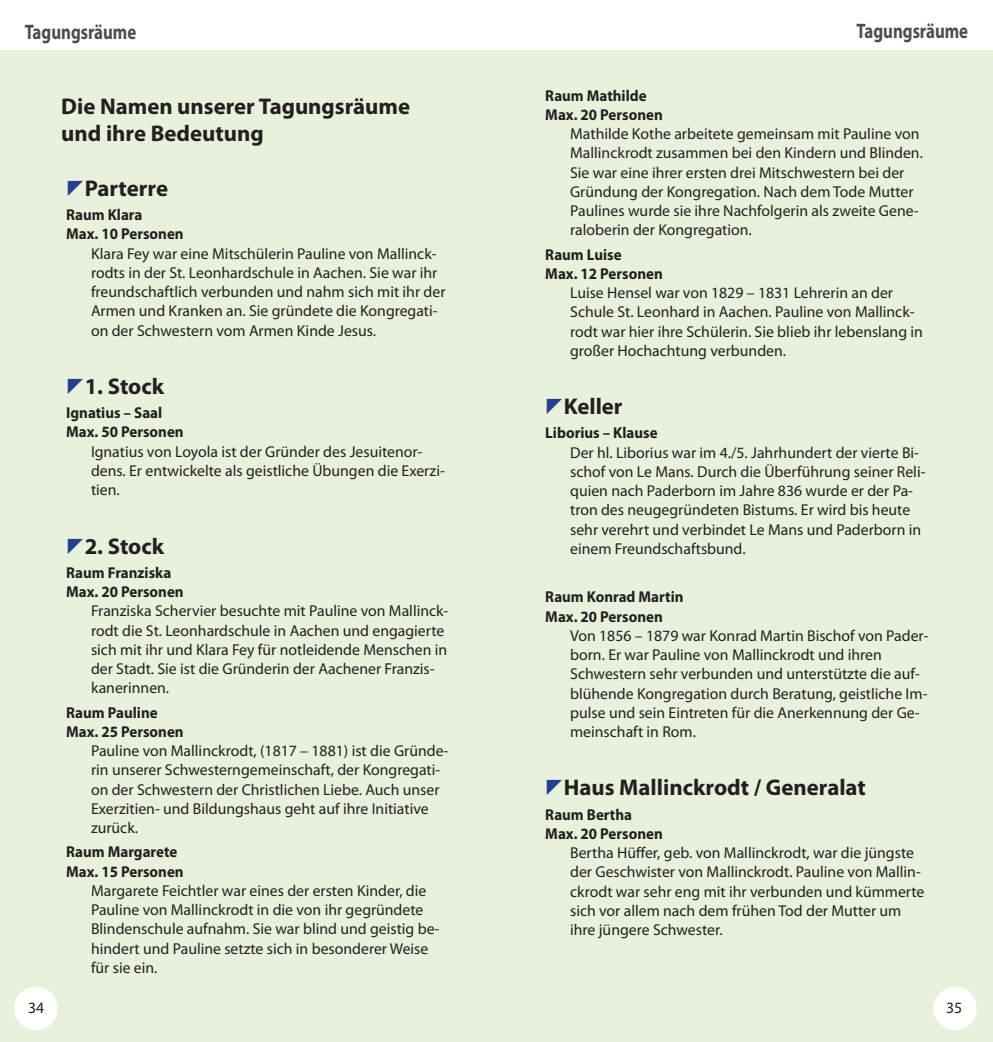
<style>
.page{position:relative;width:993px;height:1042px;background:#fff}
.page>*{position:absolute;margin:0;border:0;box-sizing:border-box;transform-origin:0 0}
.t1{font:700 22.75px/27.3px "Myriad Pro";color:#231f20}
.t2{font:700 21px "Myriad Pro";color:#4f4c4c;scale:.8 1}
.t3{font:15.75px/19.2px "Myriad Pro";color:#231f20}
.t4{font:700 15.75px/19.2px "Myriad Pro";color:#231f20;scale:.95 1}
</style>
<div class="page">
<div style="left:0;top:51px;width:496px;height:991px;background:#e8f1dc"></div>
<div style="left:496px;top:51px;width:496px;height:991px;background:#e8f1dc"></div>
<div style="left:933px;top:987px;width:43px;height:43px;background:#fff;border-radius:50%"></div>
<div style="left:14px;top:987px;width:44px;height:43px;background:#fff;border-radius:50%"></div>
<h2 class="t2" style="left:25px;top:24px;width:141px">Tagungsräume</h2>
<h2 class="t2" style="left:856px;top:23px;width:141px">Tagungsräume</h2>
<h1 class="t1" style="left:61px;top:94px;width:350px">Die Namen unserer Tagungsräume und ihre Bedeutung</h1>
<h1 class="t1" style="left:85px;top:176px;width:85px">Parterre</h1>
<p class="t4" style="left:66px;top:206px;width:125px">Raum Klara<br>Max. 10 Personen</p>
<p class="t3" style="left:91px;top:245px;width:356px">Klara Fey war eine Mitschülerin Pauline von Mallinck&shy;rodts in der St. Leonhardschule in Aachen. Sie war ihr freundschaftlich verbunden und nahm sich mit ihr der Armen und Kranken an. Sie gründete die Kongregati&shy;on der Schwestern vom Armen Kinde Jesus.</p>
<h1 class="t1" style="left:85px;top:375px;width:81px">1. Stock</h1>
<p class="t4" style="left:66px;top:405px;width:125px">Ignatius – Saal<br>Max. 50 Personen</p>
<p class="t3" style="left:91px;top:443px;width:355px">Ignatius von Loyola ist der Gründer des Jesuitenor&shy;dens. Er entwickelte als geistliche Übungen die Exerzi&shy;tien.</p>
<h1 class="t1" style="left:85px;top:534px;width:81px">2. Stock</h1>
<p class="t4" style="left:66px;top:564px;width:125px">Raum Franziska<br>Max. 20 Personen</p>
<p class="t3" style="left:91px;top:603px;width:359px">Franziska Schervier besuchte mit Pauline von Mallinck&shy;rodt die St. Leonhardschule in Aachen und engagierte sich mit ihr und Klara Fey für notleidende Menschen in der Stadt. Sie ist die Gründerin der Aachener Franzis&shy;kanerinnen.</p>
<p class="t4" style="left:66px;top:704px;width:125px">Raum Pauline<br>Max. 25 Personen</p>
<p class="t3" style="left:91px;top:742px;width:359px">Pauline von Mallinckrodt, (1817 – 1881) ist die Gründe&shy;rin unserer Schwesterngemeinschaft, der Kongregati&shy;on der Schwestern der Christlichen Liebe. Auch unser Exerzitien- und Bildungshaus geht auf ihre Initiative zurück.</p>
<p class="t4" style="left:66px;top:843px;width:125px">Raum Margarete<br>Max. 15 Personen</p>
<p class="t3" style="left:91px;top:882px;width:350px">Margarete Feichtler war eines der ersten Kinder, die Pauline von Mallinckrodt in die von ihr gegründete Blindenschule aufnahm. Sie war blind und geistig be&shy;hindert und Pauline setzte sich in besonderer Weise für sie ein.</p>
<p class="t4" style="left:545px;top:87px;width:125px">Raum Mathilde<br>Max. 20 Personen</p>
<p class="t3" style="left:570px;top:125px;width:354px">Mathilde Kothe arbeitete gemeinsam mit Pauline von Mallinckrodt zusammen bei den Kindern und Blinden.<br>Sie war eine ihrer ersten drei Mitschwestern bei der Gründung der Kongregation. Nach dem Tode Mutter Paulines wurde sie ihre Nachfolgerin als zweite Gene&shy;raloberin der Kongregation.</p>
<p class="t4" style="left:545px;top:246px;width:125px">Raum Luise<br>Max. 12 Personen</p>
<p class="t3" style="left:570px;top:284px;width:354px">Luise Hensel war von 1829 – 1831 Lehrerin an der Schule St. Leonhard in Aachen. Pauline von Mallinck&shy;rodt war hier ihre Schülerin. Sie blieb ihr lebenslang in großer Hochachtung verbunden.</p>
<h1 class="t1" style="left:563px;top:395px;width:60px">Keller</h1>
<p class="t4" style="left:545px;top:425px;width:120px">Liborius – Klause</p>
<p class="t3" style="left:570px;top:444px;width:357px">Der hl. Liborius war im 4./5. Jahrhundert der vierte Bi&shy;schof von Le Mans. Durch die Überführung seiner Reli&shy;quien nach Paderborn im Jahre 836 wurde er der Pa&shy;tron des neugegründeten Bistums. Er wird bis heute sehr verehrt und verbindet Le Mans und Paderborn in einem Freundschaftsbund.</p>
<p class="t4" style="left:545px;top:589px;width:147px">Raum Konrad Martin<br>Max. 20 Personen</p>
<p class="t3" style="left:570px;top:627px;width:360px">Von 1856 – 1879 war Konrad Martin Bischof von Pader&shy;born. Er war Pauline von Mallinckrodt und ihren Schwestern sehr verbunden und unterstützte die auf&shy;blühende Kongregation durch Beratung, geistliche Im&shy;pulse und sein Eintreten für die Anerkennung der Ge&shy;meinschaft in Rom.</p>
<h1 class="t1" style="left:563px;top:776px;width:303px">Haus Mallinckrodt / Generalat</h1>
<p class="t4" style="left:545px;top:806px;width:125px">Raum Bertha<br>Max. 20 Personen</p>
<p class="t3" style="left:570px;top:844px;width:356px">Bertha Hüffer, geb. von Mallinckrodt, war die jüngste der Geschwister von Mallinckrodt. Pauline von Mallin&shy;ckrodt war sehr eng mit ihr verbunden und kümmerte sich vor allem nach dem frühen Tod der Mutter um ihre jüngere Schwester.</p>
<p class="t3" style="left:28px;top:1000px;width:18px">34</p>
<p class="t3" style="left:945px;top:1000px;width:18px">35</p>
</div>
